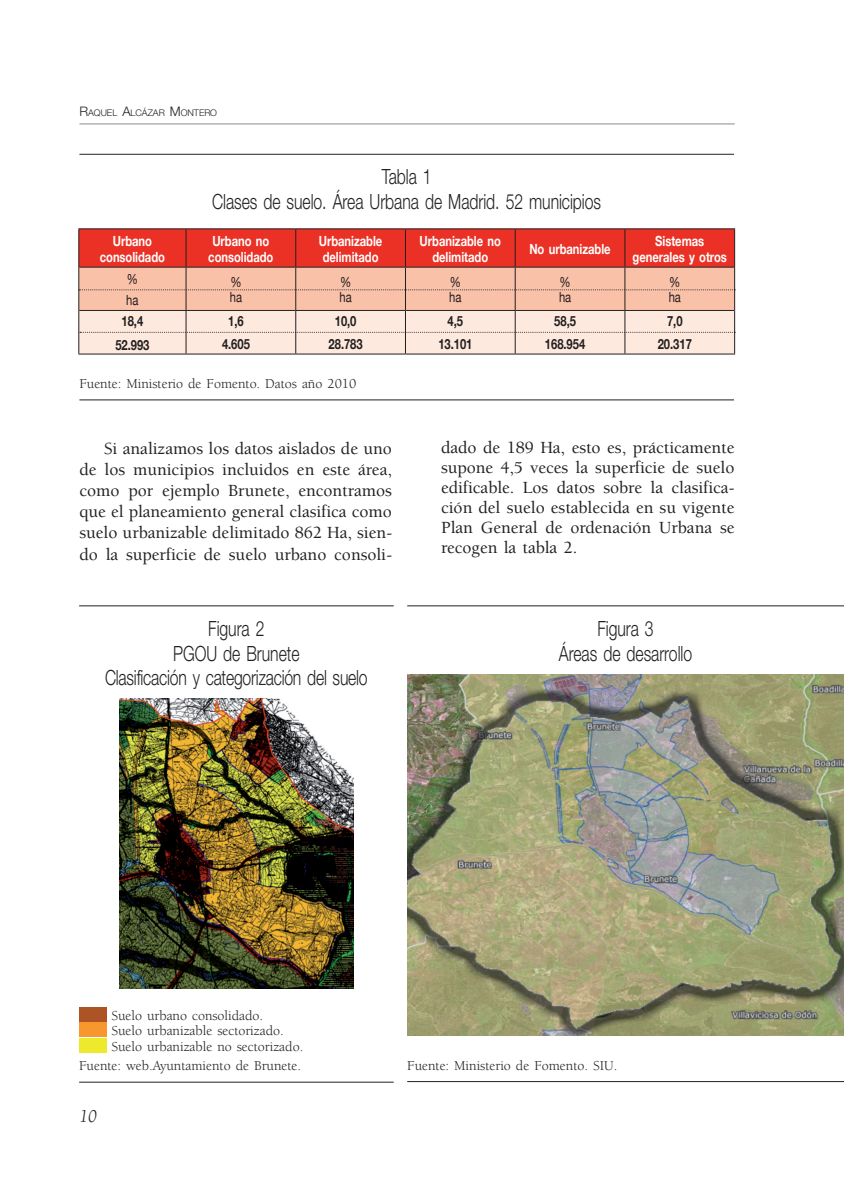
<style>
.page{position:relative;width:844px;height:1191px;background:#fff}
.page>*{position:absolute;margin:0;border:0;box-sizing:border-box;transform-origin:0 0}
.t1{font:300 21px/24.5px "Helvetica Neue LT Std";letter-spacing:-.005em;color:#231f20;text-align:center;scale:.75 1}
.t2{font:italic 18.38px "Berkeley Std";color:#231f20}
.t3{font:500 17.5px/21.2px "Berkeley Std";letter-spacing:-.005em;color:#231f20;text-align:justify}
.t4{font:14px/15.8px "Berkeley Std";letter-spacing:-.005em;color:#231f20}
.t5{font:700 14px/15.8px "Helvetica Neue";letter-spacing:-.005em;color:#fff;text-align:center;scale:.8 1}
.t6{font:700 14px/22.8px "Helvetica Neue";letter-spacing:-.005em;color:#231f20;text-align:center;scale:.8 1}
.t7{font:14px/15.8px "Helvetica Neue";letter-spacing:-.005em;color:#231f20;scale:.8 1}
.t8{font:300 9.1px "Helvetica Neue LT Std";letter-spacing:-.005em;color:#231f20}
.s1{font-size:13.12px}
</style>
<div class="page">
<hr style="left:79px;top:123px;width:655px;height:2px;background:#bcbdc0">
<hr style="left:79px;top:605px;width:314px;height:1px;background:#231f20">
<hr style="left:79px;top:1081px;width:314px;height:1px;background:#231f20">
<img style="left:120px;top:698px;width:233px;height:290px">
<div style="left:79px;top:1007px;width:27px;height:14px;background:#ac5426"></div>
<div style="left:79px;top:1022px;width:27px;height:15px;background:#f7972d"></div>
<div style="left:79px;top:1038px;width:27px;height:14px;background:#ede92d"></div>
<hr style="left:407px;top:605px;width:436px;height:1px;background:#231f20">
<hr style="left:407px;top:1081px;width:436px;height:1px;background:#231f20">
<img style="left:407px;top:674px;width:436px;height:362px">
<hr style="left:79px;top:154px;width:654px;height:1px;background:#231f20">
<hr style="left:79px;top:399px;width:654px;height:1px;background:#231f20">
<hr style="left:78px;top:228px;width:108px;height:1px;background:#231f20">
<hr style="left:186px;top:228px;width:110px;height:1px;background:#231f20">
<hr style="left:296px;top:228px;width:109px;height:1px;background:#231f20">
<hr style="left:405px;top:228px;width:110px;height:1px;background:#231f20">
<hr style="left:515px;top:228px;width:109px;height:1px;background:#231f20">
<hr style="left:624px;top:228px;width:110px;height:1px;background:#231f20">
<hr style="left:78px;top:353px;width:108px;height:1px;background:#231f20">
<hr style="left:78px;top:267px;width:1px;height:43px;background:#231f20">
<hr style="left:78px;top:310px;width:1px;height:43px;background:#231f20">
<hr style="left:78px;top:229px;width:1px;height:38px;background:#231f20">
<svg style="left:79px;top:229px;width:656px;height:125px;background:#ee9d8e"></svg>
<p class="t8" style="left:79px;top:107px;width:139px"><span class="s1">R</span>AQUEL <span class="s1">A</span>LCÁZAR <span class="s1">M</span>ONTERO</p>
<p class="t1" style="left:212px;top:164px;width:520px">Tabla 1<br>Clases de suelo. Área Urbana de Madrid. 52 municipios</p>
<p class="t5" style="left:100px;top:233px;width:83px">Urbano consolidado</p>
<p class="t5" style="left:208px;top:233px;width:83px;text-align:left">Urbano no consolidado</p>
<p class="t5" style="left:319px;top:233px;width:81px;text-align:left">Urbanizable delimitado</p>
<p class="t5" style="left:419px;top:233px;width:103px">Urbanizable no delimitado</p>
<p class="t5" style="left:529px;top:241px;width:103px">No urbanizable</p>
<p class="t5" style="left:632px;top:233px;width:119px">Sistemas generales y otros</p>
<p class="t7" style="left:126px;top:268px;width:17px;line-height:21px">% ha</p>
<p class="t7" style="left:230px;top:273px;width:17px">% ha</p>
<p class="t7" style="left:339px;top:273px;width:17px">% ha</p>
<p class="t7" style="left:449px;top:273px;width:17px">% ha</p>
<p class="t7" style="left:559px;top:273px;width:17px">% ha</p>
<p class="t7" style="left:668px;top:273px;width:17px">% ha</p>
<p class="t6" style="left:115px;top:308px;width:44px;line-height:24.5px">18,4<br>52.993</p>
<p class="t6" style="left:222px;top:309px;width:36px">1,6<br>4.605</p>
<p class="t6" style="left:328px;top:309px;width:44px">10,0<br>28.783</p>
<p class="t6" style="left:438px;top:309px;width:44px">4,5<br>13.101</p>
<p class="t6" style="left:545px;top:309px;width:52px">58,5<br>168.954</p>
<p class="t6" style="left:657px;top:309px;width:44px">7,0<br>20.317</p>
<p class="t4" style="left:79px;top:376px;width:278px">Fuente: Ministerio de Fomento. Datos año 2010</p>
<p class="t3" style="left:79px;top:438px;width:314px;text-indent:25px">Si analizamos los datos aislados de uno de los municipios incluidos en este área, como por ejemplo Brunete, encontramos que el planeamiento general clasifica como suelo urbanizable delimitado 862 Ha, sien&shy;do la superficie de suelo urbano consoli-</p>
<p class="t3" style="left:441px;top:438px;width:295px;line-height:19.9px">dado de 189 Ha, esto es, prácticamente supone 4,5 veces la superficie de suelo edificable. Los datos sobre la clasifica&shy;ción del suelo establecida en su vigente Plan General de ordenación Urbana se recogen la tabla 2.</p>
<p class="t1" style="left:105px;top:616px;width:351px">Figura 2<br>PGOU de Brunete<br>Clasificación y categorización del suelo</p>
<p class="t1" style="left:559px;top:616px;width:179px">Figura 3<br>Áreas de desarrollo</p>
<p class="t4" style="left:111px;top:1007px;width:193px">Suelo urbano consolidado.<br>Suelo urbanizable sectorizado.<br>Suelo urbanizable no sectorizado.</p>
<p class="t4" style="left:79px;top:1058px;width:223px">Fuente: web.Ayuntamiento de Brunete.</p>
<p class="t2" style="left:79px;top:1106px;width:19px">10</p>
<p class="t4" style="left:407px;top:1057px;width:211px">Fuente: Ministerio de Fomento. SIU.</p>
</div>
